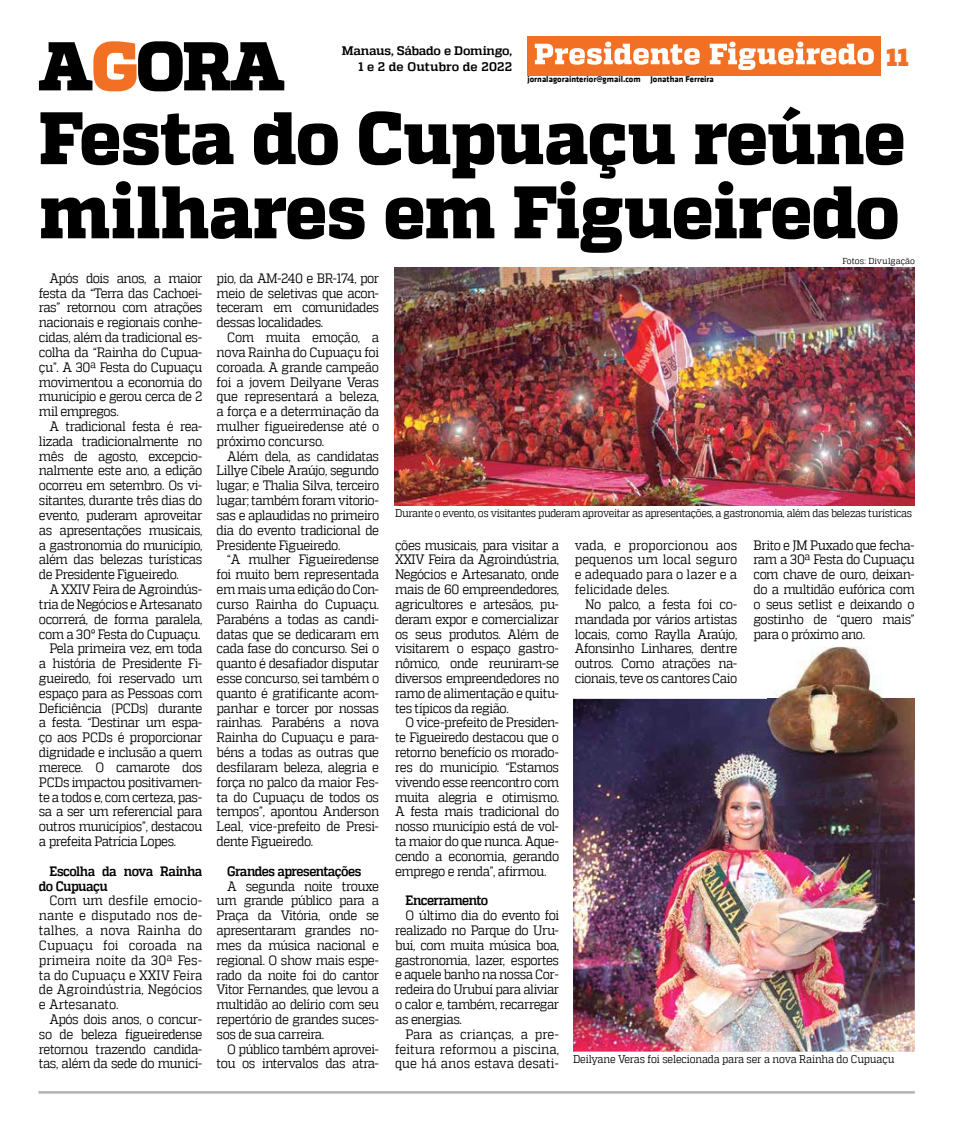
<style>
.page{position:relative;width:957px;height:1134px;background:#fff}
.page>*{position:absolute;margin:0;border:0;box-sizing:border-box;transform-origin:0 0}
.t1{font:800 74.12px/74.1px "MW Quadon";letter-spacing:-.015em;color:#000;scale:.96 1}
.t2{font:900 24.75px "MW Quadon";color:#f27023;scale:.95 1}
.t3{font:13.62px/14.9px "MW Quadon";letter-spacing:-.035em;color:#000;text-align:justify;scale:.9 1}
.t4{font:700 13.62px/14.9px "MW Quadon";letter-spacing:-.04em;color:#000;scale:.9 1}
.t5{font:700 12.38px/15.5px "MW Quadon";letter-spacing:-.01em;color:#000;text-align:right}
.t6{font:11.12px "MW Quadon";letter-spacing:-.035em;color:#000;scale:.9 1}
.t7{font:11.12px "MW Quadon";letter-spacing:-.015em;color:#000;scale:.9 1}
.t8{font:700 8.62px "MW Klavika Bd";color:#000}
.t9{font:8.62px "MW Quadon";letter-spacing:.01em;color:#000;scale:.95 1}
</style>
<div class="page">
<hr style="left:38px;top:1091px;width:877px;height:2px;background:#b1b3b5">
<svg style="left:39px;top:41px;width:245px;height:50px"></svg>
<div style="left:527px;top:36px;width:354px;height:40px;background:#f27023"></div>
<svg style="left:535px;top:42px;width:165px;height:23px"></svg>
<svg style="left:709px;top:42px;width:165px;height:28px"></svg>
<img style="left:395px;top:267px;width:519px;height:238px">
<img style="left:573px;top:699px;width:341px;height:352px">
<img style="left:767px;top:647px;width:148px;height:112px">
<img style="left:767px;top:699px;width:147px;height:60px">
<p class="t5" style="left:342px;top:43px;width:172px">Manaus, Sábado e Domingo,<br>1 e 2 de Outubro de 2022</p>
<p class="t8" style="left:527px;top:73px;width:188px">jornalagorainterior@gmail.com Jonathan Ferreira</p>
<h2 class="t2" style="left:886px;top:42px;width:25px">11</h2>
<h1 class="t1" style="left:39px;top:103px;width:904px">Festa do Cupuaçu reúne milhares em Figueiredo</h1>
<p class="t9" style="left:842px;top:256px;width:78px">Fotos: Divulgação</p>
<p class="t3" style="left:39px;top:270px;width:183px;text-indent:11px">Após dois anos, a maior festa da “Terra das Cachoei&shy;ras” retornou com atrações nacionais e regionais conhe&shy;cidas, além da tradicional es&shy;colha da “Rainha do Cupua&shy;çu”. A 30ª Festa do Cupuaçu movimentou a economia do município e gerou cerca de 2 mil empregos.</p>
<p class="t3" style="left:39px;top:419px;width:183px;text-indent:11px">A tradicional festa é rea&shy;lizada tradicionalmente no mês de agosto, excepcio&shy;nalmente este ano, a edição ocorreu em setembro. Os vi&shy;sitantes, durante três dias do evento, puderam aproveitar as apresentações musicais, a gastronomia do município, além das belezas turísticas de Presidente Figueiredo.</p>
<p class="t3" style="left:49px;top:582px;width:171px">A XXIV Feira de Agroindús-</p>
<p class="t3" style="left:39px;top:597px;width:183px">tria de Negócios e Artesanato</p>
<p class="t3" style="left:39px;top:611px;width:183px">ocorrerá, de forma paralela,</p>
<p class="t3" style="left:39px;top:626px;width:181px">com a 30° Festa do Cupuaçu.</p>
<p class="t3" style="left:49px;top:641px;width:171px">Pela primeira vez, em toda</p>
<p class="t3" style="left:39px;top:656px;width:183px">a história de Presidente Fi-</p>
<p class="t3" style="left:39px;top:671px;width:183px">gueiredo, foi reservado um</p>
<p class="t3" style="left:39px;top:685px;width:183px">espaço para as Pessoas com</p>
<p class="t3" style="left:39px;top:700px;width:183px">Deficiência (PCDs) durante</p>
<p class="t3" style="left:39px;top:715px;width:183px">a festa. “Destinar um espa-</p>
<p class="t3" style="left:39px;top:730px;width:183px">ço aos PCDs é proporcionar</p>
<p class="t3" style="left:39px;top:745px;width:183px">dignidade e inclusão a quem</p>
<p class="t3" style="left:39px;top:760px;width:183px">merece. O camarote dos</p>
<p class="t3" style="left:39px;top:774px;width:183px">PCDs impactou positivamen-</p>
<p class="t3" style="left:39px;top:789px;width:183px">te a todos e, com certeza, pas-</p>
<p class="t3" style="left:39px;top:804px;width:183px">sa a ser um referencial para</p>
<p class="t3" style="left:39px;top:819px;width:183px">outros municípios”, destacou</p>
<p class="t3" style="left:39px;top:834px;width:154px">a prefeita Patrícia Lopes.</p>
<p class="t4" style="left:39px;top:864px;width:183px;text-indent:11px">Escolha da nova Rainha do Cupuaçu</p>
<p class="t3" style="left:39px;top:893px;width:183px;text-indent:11px">Com um desfile emocio&shy;nante e disputado nos de&shy;talhes, a nova Rainha do Cupuaçu foi coroada na primeira noite da 30ª Fes&shy;ta do Cupuaçu e XXIV Feira de Agroindústria, Negócios e Artesanato.</p>
<p class="t3" style="left:39px;top:1012px;width:183px;text-indent:11px">Após dois anos, o concur&shy;so de beleza figueiredense retornou trazendo candida&shy;tas, além da sede do municí-</p>
<p class="t3" style="left:217px;top:270px;width:182px">pio, da AM-240 e BR-174, por meio de seletivas que acon&shy;teceram em comunidades dessas localidades.</p>
<p class="t3" style="left:217px;top:330px;width:182px;text-indent:11px">Com muita emoção, a nova Rainha do Cupuaçu foi coroada. A grande campeão foi a jovem Deilyane Veras que representará a beleza, a força e a determinação da mulher figueiredense até o próximo concurso.</p>
<p class="t3" style="left:217px;top:448px;width:182px;text-indent:11px">Além dela, as candidatas Lillye Cibele Araújo, segundo lugar; e Thalia Silva, terceiro lugar; também foram vitorio&shy;sas e aplaudidas no primeiro dia do evento tradicional de Presidente Figueiredo.</p>
<p class="t3" style="left:217px;top:552px;width:182px;text-indent:11px">“A mulher Figueiredense foi muito bem representada em mais uma edição do Con&shy;curso Rainha do Cupuaçu.<br>Parabéns a todas as candi&shy;datas que se dedicaram em cada fase do concurso. Sei o quanto é desafiador disputar esse concurso, sei também o quanto é gratificante acom&shy;panhar e torcer por nossas rainhas. Parabéns a nova Rainha do Cupuaçu e para&shy;béns a todas as outras que desfilaram beleza, alegria e força no palco da maior Fes&shy;ta do Cupuaçu de todos os tempos”, apontou Anderson Leal, vice-prefeito de Presi&shy;dente Figueiredo.</p>
<p class="t4" style="left:227px;top:864px;width:151px">Grandes apresentações</p>
<p class="t3" style="left:217px;top:878px;width:182px;text-indent:11px">A segunda noite trouxe um grande público para a Praça da Vitória, onde se apresentaram grandes no&shy;mes da música nacional e regional. O show mais espe&shy;rado da noite foi do cantor Vitor Fernandes, que levou a multidão ao delírio com seu repertório de grandes suces&shy;sos de sua carreira.</p>
<p class="t3" style="left:217px;top:1041px;width:182px;text-align:right">O público também aprovei&shy;tou os intervalos das atra-</p>
<p class="t6" style="left:395px;top:507px;width:576px">Durante o evento, os visitantes puderam aproveitar as apresentações, a gastronomia, além das belezas turísticas</p>
<p class="t3" style="left:395px;top:537px;width:184px">ções musicais, para visitar a XXIV Feira da Agroindústria, Negócios e Artesanato, onde mais de 60 empreendedores, agricultores e artesãos, pu&shy;deram expor e comercializar os seus produtos. Além de visitarem o espaço gastro&shy;nômico, onde reuniram-se diversos empreendedores no ramo de alimentação e quitu&shy;tes típicos da região.</p>
<p class="t3" style="left:395px;top:715px;width:184px;text-indent:11px">O vice-prefeito de Presiden&shy;te Figueiredo destacou que o retorno benefício os morado&shy;res do município. “Estamos vivendo esse reencontro com muita alegria e otimismo.<br>A festa mais tradicional do nosso município está de vol&shy;ta maior do que nunca. Aque&shy;cendo a economia, gerando emprego e renda”, afirmou.</p>
<p class="t4" style="left:406px;top:893px;width:93px">Encerramento</p>
<p class="t3" style="left:395px;top:908px;width:184px;text-indent:11px">O último dia do evento foi realizado no Parque do Uru&shy;buí, com muita música boa, gastronomia, lazer, esportes e aquele banho na nossa Cor&shy;redeira do Urubuí para aliviar o calor e, também, recarregar as energias.</p>
<p class="t3" style="left:395px;top:1026px;width:184px;text-indent:11px">Para as crianças, a pre&shy;feitura reformou a piscina, que há anos estava desati-</p>
<p class="t3" style="left:575px;top:537px;width:182px">vada, e proporcionou aos pequenos um local seguro e adequado para o lazer e a felicidade deles.</p>
<p class="t3" style="left:575px;top:597px;width:182px;text-indent:11px">No palco, a festa foi co&shy;mandada por vários artistas locais, como Raylla Araújo, Afonsinho Linhares, dentre outros. Como atrações na&shy;cionais, teve os cantores Caio</p>
<p class="t3" style="left:753px;top:537px;width:181px">Brito e JM Puxado que fecha&shy;ram a 30ª Festa do Cupuaçu com chave de ouro, deixan&shy;do a multidão eufórica com o seus setlist e deixando o gostinho de “quero mais” para o próximo ano.</p>
<p class="t7" style="left:573px;top:1053px;width:359px">Deilyane Veras foi selecionada para ser a nova Rainha do Cupuaçu</p>
</div>
